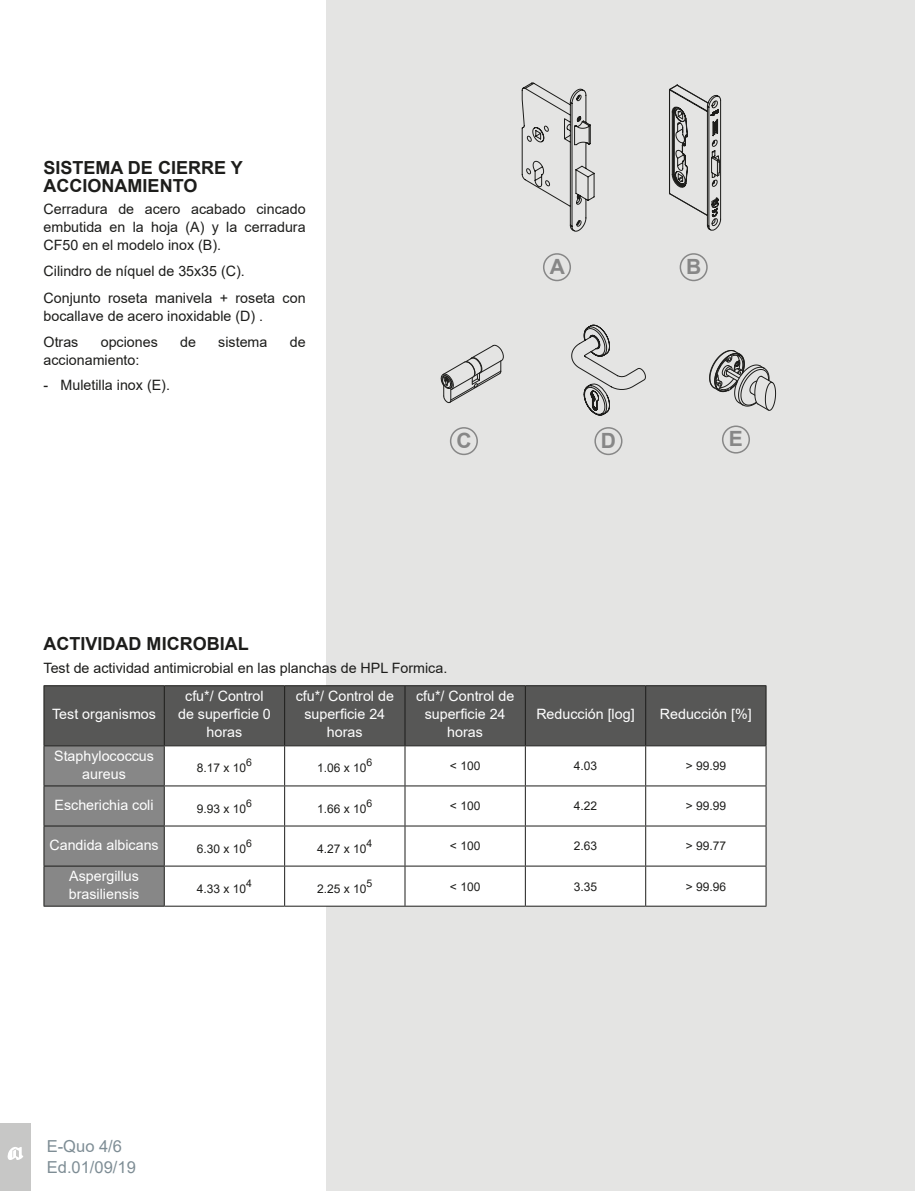
<style>
.page{position:relative;width:915px;height:1191px;background:#fff}
.page>*{position:absolute;margin:0;border:0;box-sizing:border-box;transform-origin:0 0}
.t1{font:700 21px "Arial";color:#878787}
.t2{font:700 18px/18px "Arial";color:#1d1d1b}
.t3{font:16.5px/21px "Arial";color:#7e8d95}
.t4{font:14.25px/18px "Arial";color:#1d1d1b}
.t5{font:14.25px/18px "Arial";color:#fff;text-align:center}
.t6{font:12px "Arial";color:#1d1d1b}
.t7{font:10.5px "Arial";color:#1d1d1b}
</style>
<div class="page">
<div style="left:327px;top:0;width:587px;height:1191px;background:#e4e4e3"></div>
<div style="left:542px;top:253px;width:29px;height:28px;border:2px solid #878787;border-radius:50%"></div>
<div style="left:449px;top:427px;width:29px;height:28px;border:2px solid #878787;border-radius:50%"></div>
<div style="left:594px;top:427px;width:28px;height:28px;border:2px solid #878787;border-radius:50%"></div>
<div style="left:679px;top:253px;width:28px;height:28px;border:2px solid #878787;border-radius:50%"></div>
<div style="left:721px;top:425px;width:28px;height:28px;border:2px solid #878787;border-radius:50%"></div>
<svg style="left:521px;top:82px;width:73px;height:150px"></svg>
<svg style="left:669px;top:84px;width:52px;height:147px"></svg>
<svg style="left:440px;top:345px;width:63px;height:58px"></svg>
<svg style="left:571px;top:324px;width:75px;height:92px"></svg>
<svg style="left:709px;top:350px;width:67px;height:61px"></svg>
<div style="left:45px;top:686px;width:720px;height:59px;background:#575756"></div>
<div style="left:45px;top:746px;width:119px;height:159px;background:#878787"></div>
<div style="left:165px;top:746px;width:600px;height:159px;background:#fff"></div>
<hr style="left:164px;top:686px;width:1px;height:59px;background:#1d1d1b">
<hr style="left:284px;top:686px;width:1px;height:59px;background:#1d1d1b">
<hr style="left:404px;top:686px;width:1px;height:59px;background:#1d1d1b">
<hr style="left:525px;top:686px;width:1px;height:59px;background:#1d1d1b">
<hr style="left:645px;top:686px;width:1px;height:59px;background:#1d1d1b">
<hr style="left:284px;top:746px;width:1px;height:39px;background:#1d1d1b">
<hr style="left:404px;top:746px;width:1px;height:39px;background:#1d1d1b">
<hr style="left:525px;top:746px;width:1px;height:39px;background:#1d1d1b">
<hr style="left:645px;top:746px;width:1px;height:39px;background:#1d1d1b">
<hr style="left:164px;top:785px;width:120px;height:1px;background:#1d1d1b">
<hr style="left:284px;top:785px;width:121px;height:1px;background:#1d1d1b">
<hr style="left:284px;top:786px;width:1px;height:39px;background:#1d1d1b">
<hr style="left:405px;top:785px;width:120px;height:1px;background:#1d1d1b">
<hr style="left:404px;top:786px;width:1px;height:39px;background:#1d1d1b">
<hr style="left:525px;top:785px;width:120px;height:1px;background:#1d1d1b">
<hr style="left:525px;top:786px;width:1px;height:39px;background:#1d1d1b">
<hr style="left:645px;top:785px;width:121px;height:1px;background:#1d1d1b">
<hr style="left:645px;top:786px;width:1px;height:39px;background:#1d1d1b">
<hr style="left:44px;top:825px;width:120px;height:1px;background:#1d1d1b">
<hr style="left:164px;top:825px;width:120px;height:1px;background:#1d1d1b">
<hr style="left:284px;top:825px;width:121px;height:1px;background:#1d1d1b">
<hr style="left:284px;top:826px;width:1px;height:39px;background:#1d1d1b">
<hr style="left:405px;top:825px;width:120px;height:1px;background:#1d1d1b">
<hr style="left:404px;top:826px;width:1px;height:39px;background:#1d1d1b">
<hr style="left:525px;top:825px;width:120px;height:1px;background:#1d1d1b">
<hr style="left:525px;top:826px;width:1px;height:39px;background:#1d1d1b">
<hr style="left:645px;top:825px;width:121px;height:1px;background:#1d1d1b">
<hr style="left:645px;top:826px;width:1px;height:39px;background:#1d1d1b">
<hr style="left:44px;top:865px;width:120px;height:1px;background:#1d1d1b">
<hr style="left:164px;top:865px;width:120px;height:1px;background:#1d1d1b">
<hr style="left:284px;top:865px;width:121px;height:1px;background:#1d1d1b">
<hr style="left:284px;top:866px;width:1px;height:39px;background:#1d1d1b">
<hr style="left:405px;top:865px;width:120px;height:1px;background:#1d1d1b">
<hr style="left:404px;top:866px;width:1px;height:39px;background:#1d1d1b">
<hr style="left:525px;top:865px;width:120px;height:1px;background:#1d1d1b">
<hr style="left:525px;top:866px;width:1px;height:39px;background:#1d1d1b">
<hr style="left:645px;top:865px;width:121px;height:1px;background:#1d1d1b">
<hr style="left:645px;top:866px;width:1px;height:39px;background:#1d1d1b">
<hr style="left:765px;top:746px;width:1px;height:39px;background:#1d1d1b">
<hr style="left:765px;top:786px;width:1px;height:39px;background:#1d1d1b">
<hr style="left:765px;top:826px;width:1px;height:39px;background:#1d1d1b">
<hr style="left:765px;top:866px;width:1px;height:39px;background:#1d1d1b">
<hr style="left:164px;top:905px;width:120px;height:1px;background:#1d1d1b">
<hr style="left:284px;top:905px;width:121px;height:1px;background:#1d1d1b">
<hr style="left:405px;top:905px;width:120px;height:1px;background:#1d1d1b">
<hr style="left:525px;top:905px;width:120px;height:1px;background:#1d1d1b">
<hr style="left:645px;top:905px;width:121px;height:1px;background:#1d1d1b">
<hr style="left:44px;top:786px;width:1px;height:39px;background:#1d1d1b">
<hr style="left:164px;top:786px;width:1px;height:39px;background:#1d1d1b">
<hr style="left:44px;top:826px;width:1px;height:39px;background:#1d1d1b">
<hr style="left:164px;top:826px;width:1px;height:39px;background:#1d1d1b">
<hr style="left:44px;top:866px;width:1px;height:39px;background:#1d1d1b">
<hr style="left:164px;top:866px;width:1px;height:39px;background:#1d1d1b">
<hr style="left:44px;top:905px;width:120px;height:1px;background:#1d1d1b">
<hr style="left:44px;top:685px;width:120px;height:1px;background:#1d1d1b">
<hr style="left:44px;top:686px;width:1px;height:59px;background:#1d1d1b">
<hr style="left:164px;top:685px;width:120px;height:1px;background:#1d1d1b">
<hr style="left:284px;top:685px;width:121px;height:1px;background:#1d1d1b">
<hr style="left:405px;top:685px;width:120px;height:1px;background:#1d1d1b">
<hr style="left:525px;top:685px;width:120px;height:1px;background:#1d1d1b">
<hr style="left:645px;top:685px;width:121px;height:1px;background:#1d1d1b">
<hr style="left:765px;top:686px;width:1px;height:59px;background:#1d1d1b">
<hr style="left:164px;top:745px;width:120px;height:1px;background:#1d1d1b">
<hr style="left:284px;top:745px;width:121px;height:1px;background:#1d1d1b">
<hr style="left:405px;top:745px;width:120px;height:1px;background:#1d1d1b">
<hr style="left:525px;top:745px;width:120px;height:1px;background:#1d1d1b">
<hr style="left:645px;top:745px;width:121px;height:1px;background:#1d1d1b">
<hr style="left:44px;top:745px;width:120px;height:1px;background:#1d1d1b">
<hr style="left:44px;top:746px;width:1px;height:39px;background:#1d1d1b">
<hr style="left:164px;top:746px;width:1px;height:39px;background:#1d1d1b">
<hr style="left:44px;top:785px;width:120px;height:1px;background:#1d1d1b">
<div style="left:0;top:1122px;width:30px;height:69px;background:#c7c7c6"></div>
<svg style="left:7px;top:1147px;width:16px;height:13px"></svg>
<p class="t2" style="left:44px;top:158px;width:201px">SISTEMA DE CIERRE Y<br>ACCIONAMIENTO</p>
<p class="t4" style="left:44px;top:200px;width:263px;text-align:justify">Cerradura de acero acabado cincado embutida en la hoja (A) y la cerradura CF50 en el modelo inox (B).</p>
<p class="t4" style="left:44px;top:258px;width:263px;line-height:26.5px">Cilindro de níquel de 35x35 (C).<br>Conjunto roseta manivela + roseta con</p>
<p class="t4" style="left:44px;top:302px;width:221px;line-height:26.5px">bocallave de acero inoxidable (D) .<br>Otras</p>
<p class="t4" style="left:101px;top:333px;width:59px">opciones</p>
<p class="t4" style="left:180px;top:333px;width:17px">de</p>
<p class="t4" style="left:218px;top:333px;width:51px">sistema</p>
<p class="t4" style="left:290px;top:333px;width:17px">de</p>
<p class="t4" style="left:44px;top:351px;width:97px">accionamiento:</p>
<p class="t4" style="left:44px;top:375px;width:128px">- Muletilla inox (E).</p>
<h1 class="t1" style="left:549px;top:252px;width:17px">A</h1>
<h1 class="t1" style="left:456px;top:425px;width:17px">C</h1>
<h1 class="t1" style="left:600px;top:425px;width:17px">D</h1>
<h1 class="t1" style="left:685px;top:252px;width:17px">B</h1>
<h1 class="t1" style="left:728px;top:424px;width:16px">E</h1>
<p class="t2" style="left:44px;top:635px;width:206px">ACTIVIDAD MICROBIAL</p>
<p class="t4" style="left:44px;top:658px;width:405px">Test de actividad antimicrobial en las planchas de HPL Formica.</p>
<p class="t5" style="left:52px;top:705px;width:105px">Test organismos</p>
<p class="t5" style="left:54px;top:746px;width:101px">Staphylococcus aureus</p>
<p class="t5" style="left:178px;top:687px;width:94px">cfu*/ Control de superficie 0 horas</p>
<p class="t5" style="left:295px;top:687px;width:100px">cfu*/ Control de superficie 24 horas</p>
<p class="t5" style="left:416px;top:687px;width:100px">cfu*/ Control de superficie 24 horas</p>
<p class="t5" style="left:536px;top:705px;width:100px">Reducción [log]</p>
<p class="t5" style="left:659px;top:705px;width:93px">Reducción [%]</p>
<p class="t7" style="left:246px;top:755px;width:7px">6</p>
<p class="t6" style="left:197px;top:760px;width:51px">8.17 x 10</p>
<p class="t7" style="left:366px;top:755px;width:7px">6</p>
<p class="t6" style="left:450px;top:757px;width:32px">&lt; 100</p>
<p class="t6" style="left:573px;top:757px;width:25px">4.03</p>
<p class="t6" style="left:685px;top:757px;width:42px">&gt; 99.99</p>
<p class="t6" style="left:317px;top:760px;width:51px">1.06 x 10</p>
<p class="t7" style="left:246px;top:795px;width:7px">6</p>
<p class="t5" style="left:55px;top:795px;width:100px">Escherichia coli</p>
<p class="t6" style="left:197px;top:800px;width:51px">9.93 x 10</p>
<p class="t7" style="left:366px;top:795px;width:7px">6</p>
<p class="t6" style="left:450px;top:798px;width:32px">&lt; 100</p>
<p class="t6" style="left:573px;top:798px;width:25px">4.22</p>
<p class="t6" style="left:685px;top:798px;width:42px">&gt; 99.99</p>
<p class="t6" style="left:317px;top:800px;width:51px">1.66 x 10</p>
<p class="t7" style="left:246px;top:835px;width:7px">6</p>
<p class="t5" style="left:49px;top:835px;width:111px">Candida albicans</p>
<p class="t6" style="left:197px;top:840px;width:51px">6.30 x 10</p>
<p class="t7" style="left:366px;top:835px;width:7px">4</p>
<p class="t6" style="left:450px;top:838px;width:32px">&lt; 100</p>
<p class="t6" style="left:573px;top:838px;width:25px">2.63</p>
<p class="t6" style="left:685px;top:838px;width:42px">&gt; 99.77</p>
<p class="t6" style="left:317px;top:840px;width:51px">4.27 x 10</p>
<p class="t5" style="left:69px;top:866px;width:72px;text-align:left">Aspergillus brasiliensis</p>
<p class="t7" style="left:246px;top:875px;width:7px">4</p>
<p class="t6" style="left:197px;top:880px;width:51px">4.33 x 10</p>
<p class="t7" style="left:366px;top:875px;width:7px">5</p>
<p class="t6" style="left:450px;top:878px;width:32px">&lt; 100</p>
<p class="t6" style="left:573px;top:878px;width:25px">3.35</p>
<p class="t6" style="left:685px;top:878px;width:42px">&gt; 99.96</p>
<p class="t6" style="left:317px;top:880px;width:51px">2.25 x 10</p>
<p class="t3" style="left:47px;top:1135px;width:90px">E-Quo 4/6<br>Ed.01/09/19</p>
</div>
